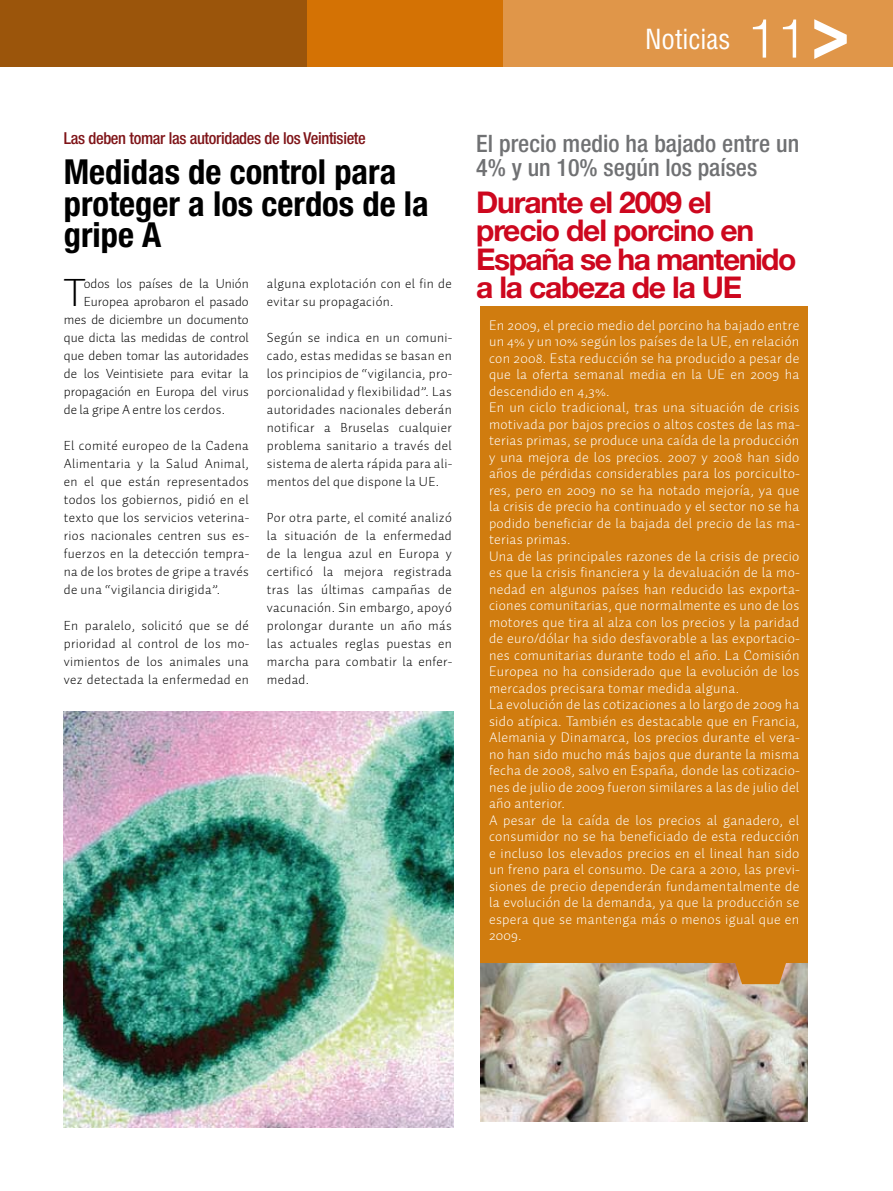
<style>
.page{position:relative;width:893px;height:1191px;background:#fff}
.page>*{position:absolute;margin:0;border:0;box-sizing:border-box;transform-origin:0 0}
.t1{font:700 86.55px "Helvetica";color:#fff}
.t2{font:300 40.35px "Auto 1";color:#000}
.t3{font:700 condensed 34.5px/31.5px "Helvetica Neue LT Std";color:#000}
.t4{font:700 30px/28.5px "Helvetica Neue LT Std";letter-spacing:-.04em;color:#cd071e}
.t5{font:condensed 27px "Helvetica";color:#fff}
.t6{font:500 condensed 24px/24px "Helvetica Neue LT Std";color:#707173}
.t7{font:500 condensed 16.5px "Helvetica Neue LT Std";letter-spacing:-.02em;color:#7f1418}
.t8{font:300 14.25px/16.5px "Auto 1";letter-spacing:.02em;color:#fff}
.t9{font:300 13.5px/18px "Auto 1";letter-spacing:.025em;color:#000;text-align:justify}
.t10{font:300 13.5px "Auto 1";color:#000}
.s1{font-weight:300;font-stretch:normal;font-size:54px}
</style>
<div class="page">
<img style="left:480px;top:962px;width:328px;height:159px">
<div style="left:0;top:0;width:316px;height:66px;background:#9b550b"></div>
<div style="left:497px;top:0;width:396px;height:66px;background:#e09649"></div>
<div style="left:308px;top:0;width:117px;height:66px;background:#d47204"></div>
<div style="left:419px;top:0;width:84px;height:66px;background:#d47204"></div>
<img style="left:64px;top:711px;width:390px;height:416px">
<div style="left:480px;top:306px;width:328px;height:656px;background:#d07c0f"></div>
<svg style="left:732px;top:962px;width:57px;height:22px"></svg>
<h3 class="t5" style="left:645px;top:22px;width:163px">Noticias <span class="s1">11</span></h3>
<h1 class="t1" style="left:870px;top:14px;width:52px;rotate:90deg">^</h1>
<p class="t7" style="left:64px;top:128px;width:304px">Las deben tomar las autoridades de los Veintisiete</p>
<h3 class="t3" style="left:64px;top:156px;width:367px">Medidas de control para proteger a los cerdos de la gripe A</h3>
<h2 class="t2" style="left:64px;top:268px;width:23px">T</h2>
<p class="t10" style="left:84px;top:275px;width:167px">odos los países de la Unión</p>
<p class="t10" style="left:84px;top:293px;width:167px">Europea aprobaron el pasado</p>
<p class="t10" style="left:64px;top:311px;width:186px">mes de diciembre un documento</p>
<p class="t10" style="left:64px;top:329px;width:187px">que dicta las medidas de control</p>
<p class="t10" style="left:64px;top:347px;width:187px">que deben tomar las autoridades</p>
<p class="t10" style="left:64px;top:365px;width:187px">de los Veintisiete para evitar la</p>
<p class="t10" style="left:64px;top:383px;width:187px">propagación en Europa del virus</p>
<p class="t10" style="left:64px;top:401px;width:163px">de la gripe A entre los cerdos.</p>
<p class="t9" style="left:64px;top:436px;width:187px">El comité europeo de la Cadena Alimentaria y la Salud Animal, en el que están representados todos los gobiernos, pidió en el texto que los servicios veterina&shy;rios nacionales centren sus es&shy;fuerzos en la detección tempra&shy;na de los brotes de gripe a través de una “vigilancia dirigida”.</p>
<p class="t9" style="left:64px;top:616px;width:187px">En paralelo, solicitó que se dé prioridad al control de los mo&shy;vimientos de los animales una vez detectada la enfermedad en</p>
<p class="t9" style="left:267px;top:274px;width:186px">alguna explotación con el fin de evitar su propagación.</p>
<p class="t9" style="left:267px;top:328px;width:187px">Según se indica en un comuni&shy;cado, estas medidas se basan en los principios de “vigilancia, pro&shy;porcionalidad y flexibilidad”. Las autoridades nacionales deberán notificar a Bruselas cualquier problema sanitario a través del sistema de alerta rápida para ali&shy;mentos del que dispone la UE.</p>
<p class="t9" style="left:267px;top:508px;width:187px">Por otra parte, el comité analizó la situación de la enfermedad de la lengua azul en Europa y certificó la mejora registrada tras las últimas campañas de vacunación. Sin embargo, apoyó prolongar durante un año más las actuales reglas puestas en marcha para combatir la enfer&shy;medad.</p>
<h3 class="t6" style="left:476px;top:131px;width:325px">El precio medio ha bajado entre un<br>4% y un 10% según los países</h3>
<h3 class="t4" style="left:476px;top:187px;width:322px">Durante el 2009 el precio del porcino en<br>España se ha mantenido a la cabeza de la UE</h3>
<p class="t8" style="left:489px;top:316px;width:313px">En 2009, el precio medio del porcino ha bajado entre un 4% y un 10% según los países de la UE, en relación con 2008. Esta reducción se ha producido a pesar de que la oferta semanal media en la UE en 2009 ha descendido en 4,3%.<br>En un ciclo tradicional, tras una situación de crisis motivada por bajos precios o altos costes de las ma&shy;terias primas, se produce una caída de la producción y una mejora de los precios. 2007 y 2008 han sido años de pérdidas considerables para los porciculto&shy;res, pero en 2009 no se ha notado mejoría, ya que la crisis de precio ha continuado y el sector no se ha podido beneficiar de la bajada del precio de las ma&shy;terias primas.<br>Una de las principales razones de la crisis de precio es que la crisis financiera y la devaluación de la mo&shy;nedad en algunos países han reducido las exporta&shy;ciones comunitarias, que normalmente es uno de los motores que tira al alza con los precios y la paridad de euro/dólar ha sido desfavorable a las exportacio&shy;nes comunitarias durante todo el año. La Comisión Europea no ha considerado que la evolución de los mercados precisara tomar medida alguna.<br>La evolución de las cotizaciones a lo largo de 2009 ha sido atípica. También es destacable que en Francia, Alemania y Dinamarca, los precios durante el vera&shy;no han sido mucho más bajos que durante la misma fecha de 2008, salvo en España, donde las cotizacio&shy;nes de julio de 2009 fueron similares a las de julio del año anterior.<br>A pesar de la caída de los precios al ganadero, el consumidor no se ha beneficiado de esta reducción e incluso los elevados precios en el lineal han sido un freno para el consumo. De cara a 2010, las previ&shy;siones de precio dependerán fundamentalmente de la evolución de la demanda, ya que la producción se espera que se mantenga más o menos igual que en 2009.</p>
</div>
